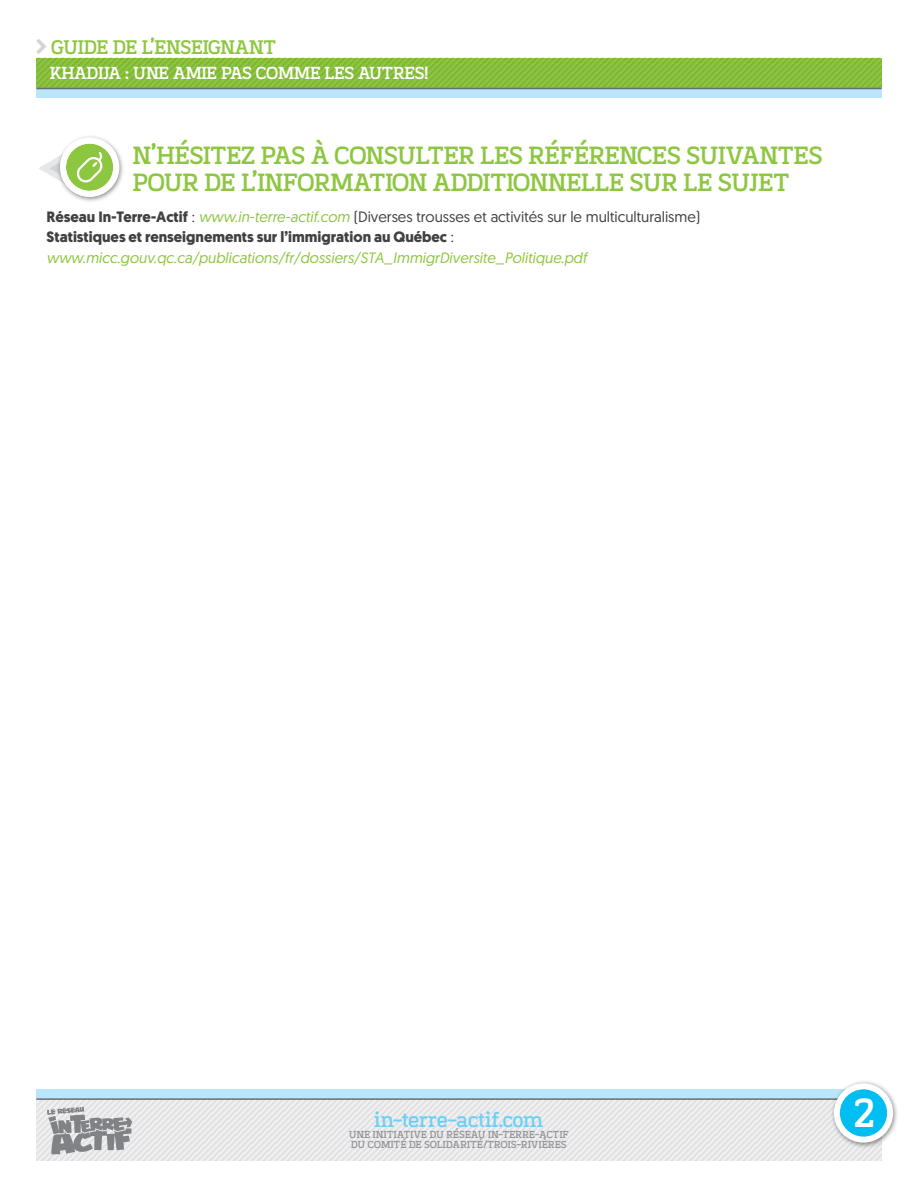
<style>
.page{position:relative;width:918px;height:1188px;background:#fff}
.page>*{position:absolute;margin:0;border:0;box-sizing:border-box;transform-origin:0 0}
.t1{font:700 42px "Korpo";color:#fff}
.t2{font:700 25.8px/27px "Korpo";color:#8dc63f}
.t3{font:700 20.25px "Korpo";color:#8dc63f}
.t4{font:700 20.25px "Korpo";letter-spacing:-.005em;color:#6dcff6}
.t5{font:700 18px "Korpo";color:#fff}
.t6{font:italic 15px/20.2px "Geomanist";color:#8dc63f}
.t7{font:700 10.5px "Korpo";letter-spacing:.02em;color:#939598}
.s1{font-weight:700;font-style:normal;color:#414042}
.s2{font-style:normal;color:#414042}
</style>
<div class="page">
<div style="left:36px;top:58px;width:846px;height:30px;background:#87be3c"></div>
<div style="left:36px;top:88px;width:846px;height:10px;background:#b9e6fa"></div>
<hr style="left:36px;top:88px;width:846px;height:1px;background:#6d6e71">
<div style="left:36px;top:1100px;width:846px;height:61px;background:#e9e9ea"></div>
<div style="left:36px;top:1089px;width:846px;height:10px;background:#b9e6fa"></div>
<hr style="left:36px;top:1098px;width:846px;height:2px;background:#6d6e71">
<img style="left:828px;top:1081px;width:69px;height:68px">
<div style="left:837px;top:1086px;width:53px;height:54px;background:#00bdf2;border-radius:50%"></div>
<div style="left:834px;top:1083px;width:59px;height:60px;border:6px solid #fff;border-radius:50%"></div>
<svg style="left:47px;top:1107px;width:85px;height:47px"></svg>
<img style="left:65px;top:136px;width:58px;height:66px">
<svg style="left:63px;top:141px;width:53px;height:53px"></svg>
<div style="left:60px;top:138px;width:59px;height:59px;border:6px solid #fff;border-radius:50%"></div>
<svg style="left:39px;top:147px;width:66px;height:42px"></svg>
<h3 class="t3" style="left:51px;top:33px;width:227px">GUIDE DE L’ENSEIGNANT</h3>
<p class="t5" style="left:50px;top:61px;width:380px">KHADIJA : UNE AMIE PAS COMME LES AUTRES!</p>
<h2 class="t2" style="left:133px;top:141px;width:691px">N’HÉSITEZ PAS À CONSULTER LES RÉFÉRENCES SUIVANTES<br>POUR DE L’INFORMATION ADDITIONNELLE SUR LE SUJET</h2>
<p class="t6" style="left:47px;top:206px;width:655px"><span class="s1">Réseau In-Terre-Actif</span> <span class="s2">:</span> www.in-terre-actif.com <span class="s2">(Diverses trousses et activités sur le multiculturalisme)<br></span><span class="s1">Statistiques et renseignements sur l’immigration au Québec</span> <span class="s2">: </span>www.micc.gouv.qc.ca/publications/fr/dossiers/STA_ImmigrDiversite_Politique.pdf</p>
<h3 class="t4" style="left:374px;top:1107px;width:171px">in-terre-actif.com</h3>
<p class="t7" style="left:349px;top:1127px;width:221px">UNE INITIATIVE DU RÉSEAU IN-TERRE-ACTIF</p>
<p class="t7" style="left:351px;top:1138px;width:217px">DU COMITÉ DE SOLIDARITÉ/TROIS-RIVIÈRES</p>
<h1 class="t1" style="left:854px;top:1085px;width:22px">2</h1>
</div>
